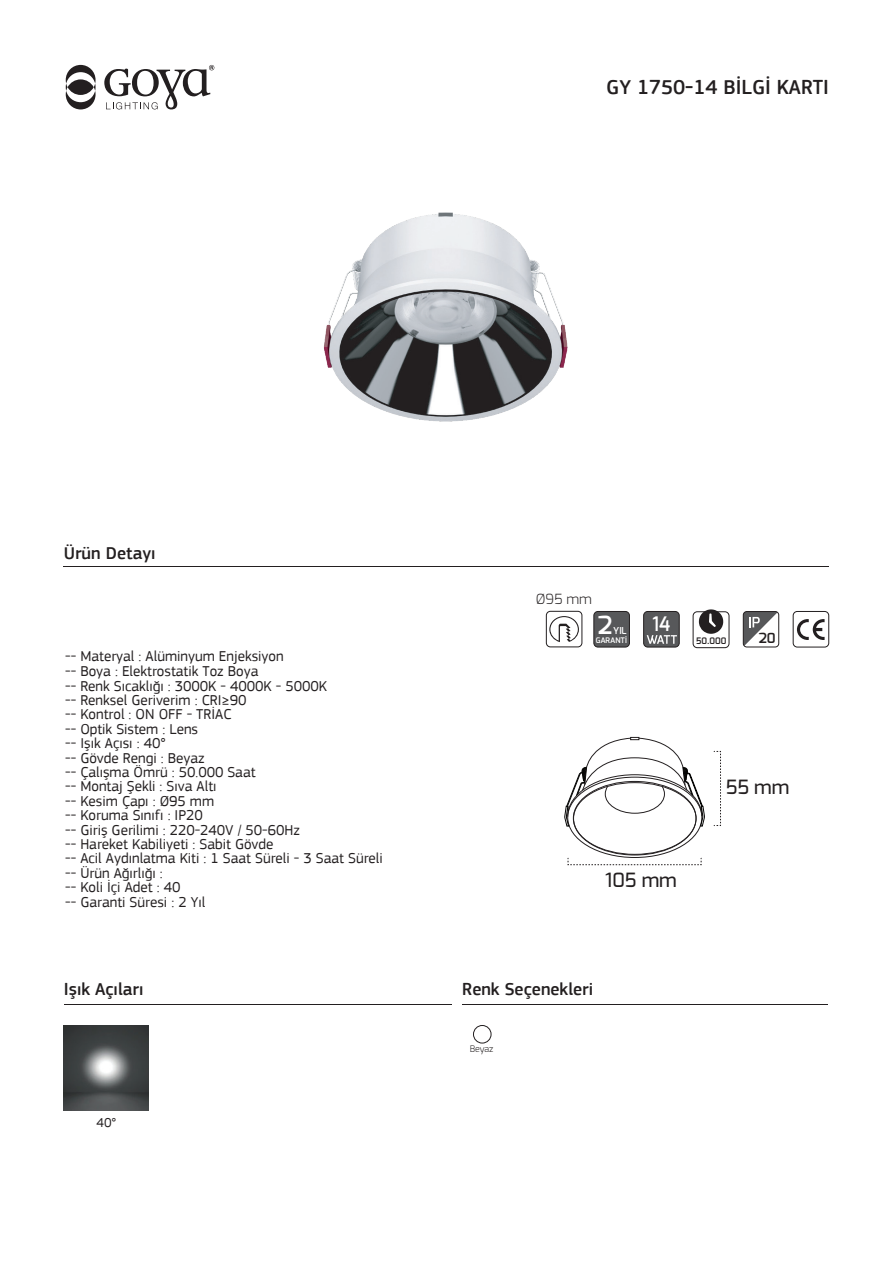
<style>
.page{position:relative;width:893px;height:1263px;background:#fff}
.page>*{position:absolute;margin:0;border:0;box-sizing:border-box;transform-origin:0 0}
.t1{font:600 24.9px "Exo";color:#fff}
.t2{font:500 21px "PF Square Sans Pro";color:#231f20}
.t3{font:600 19.95px "Exo";color:#fff;scale:.89 1}
.t4{font:500 19.65px "Exo";color:#231f20}
.t5{font:500 18px "PF Square Sans Pro";color:#231f20}
.t6{font:15px/14.4px "PF Square Sans Pro";color:#231f20}
.t7{font:300 13.95px "Exo";color:#231f20}
.t8{font:600 13.95px "Exo";color:#231f20}
.t9{font:13.5px "PF Square Sans Pro";color:#231f20}
.t10{font:600 9.45px "Exo";color:#fff}
.t11{font:600 9px "Exo";color:#231f20}
.t12{font:300 9px "Exo";letter-spacing:-.005em;color:#231f20}
.t13{font:600 7.65px "Exo";color:#fff}
</style>
<div class="page">
<hr style="left:64px;top:1004px;width:387px;height:1px;background:#231f20">
<hr style="left:64px;top:566px;width:765px;height:1px;background:#231f20">
<hr style="left:462px;top:1004px;width:366px;height:1px;background:#231f20">
<svg style="left:66px;top:65px;width:30px;height:44px"></svg>
<svg style="left:104px;top:65px;width:110px;height:44px"></svg>
<div style="left:473px;top:1025px;width:18px;height:18px;border:1px solid #231f20;border-radius:50%"></div>
<div style="left:546px;top:611px;width:36px;height:36px;border:1px solid #231f20;border-radius:4px"></div>
<svg style="left:549px;top:616px;width:30px;height:26px"></svg>
<div style="left:644px;top:611px;width:35px;height:36px;background:#57585a;border-radius:4px"></div>
<div style="left:643px;top:611px;width:37px;height:36px;border:1px solid #231f20;border-radius:4px"></div>
<svg style="left:647px;top:635px;width:30px;height:9px"></svg>
<div style="left:793px;top:611px;width:36px;height:36px;border:1px solid #231f20;border-radius:4px"></div>
<svg style="left:797px;top:619px;width:28px;height:21px"></svg>
<div style="left:743px;top:611px;width:36px;height:36px;border:1px solid #231f20;border-radius:4px"></div>
<svg style="left:743px;top:611px;width:34px;height:35px"></svg>
<div style="left:594px;top:611px;width:35px;height:36px;background:#57585a;border-radius:4px"></div>
<div style="left:593px;top:611px;width:37px;height:36px;border:1px solid #231f20;border-radius:4px"></div>
<img style="left:64px;top:1025px;width:84px;height:85px">
<svg style="left:699px;top:609px;width:25px;height:25px"></svg>
<div style="left:693px;top:611px;width:36px;height:37px;border:1px solid #231f20;border-radius:4px"></div>
<svg style="left:565px;top:737px;width:140px;height:128px"></svg>
<svg style="left:713px;top:751px;width:8px;height:75px"></svg>
<img style="left:323px;top:212px;width:245px;height:210px">
<h2 class="t2" style="left:606px;top:75px;width:224px">GY 1750-14 BİLGİ KARTI</h2>
<p class="t5" style="left:64px;top:543px;width:93px">Ürün Detayı</p>
<p class="t6" style="left:65px;top:649px;width:319px">-- Materyal : Alüminyum Enjeksiyon<br>-- Boya : Elektrostatik Toz Boya<br>-- Renk Sıcaklığı : 3000K - 4000K - 5000K<br>-- Renksel Geriverim : CRI≥90<br>-- Kontrol : ON OFF - TRİAC<br>-- Optik Sistem : Lens<br>-- Işık Açısı : 40°<br>-- Gövde Rengi : Beyaz<br>-- Çalışma Ömrü : 50.000 Saat<br>-- Montaj Şekli : Sıva Altı<br>-- Kesim Çapı : Ø95 mm<br>-- Koruma Sınıfı : IP20<br>-- Giriş Gerilimi : 220-240V / 50-60Hz<br>-- Hareket Kabiliyeti : Sabit Gövde<br>-- Acil Aydınlatma Kiti : 1 Saat Süreli - 3 Saat Süreli -- Ürün Ağırlığı :<br>-- Koli İçi Adet : 40<br>-- Garanti Süresi : 2 Yıl</p>
<p class="t7" style="left:536px;top:590px;width:57px">Ø95 mm</p>
<h1 class="t1" style="left:598px;top:609px;width:16px">2</h1>
<p class="t10" style="left:613px;top:624px;width:15px">YIL</p>
<h3 class="t3" style="left:653px;top:611px;width:21px">14</h3>
<p class="t13" style="left:596px;top:635px;width:33px">GARANTİ</p>
<p class="t8" style="left:759px;top:629px;width:19px">20</p>
<p class="t11" style="left:696px;top:634px;width:32px">50.000</p>
<h3 class="t4" style="left:605px;top:867px;width:73px">105 mm</h3>
<h3 class="t4" style="left:726px;top:774px;width:65px">55 mm</h3>
<p class="t5" style="left:64px;top:979px;width:81px">Işık Açıları</p>
<p class="t5" style="left:462px;top:979px;width:132px">Renk Seçenekleri</p>
<p class="t9" style="left:97px;top:1115px;width:21px">40°</p>
<p class="t12" style="left:470px;top:1043px;width:25px">Beyaz</p>
</div>
